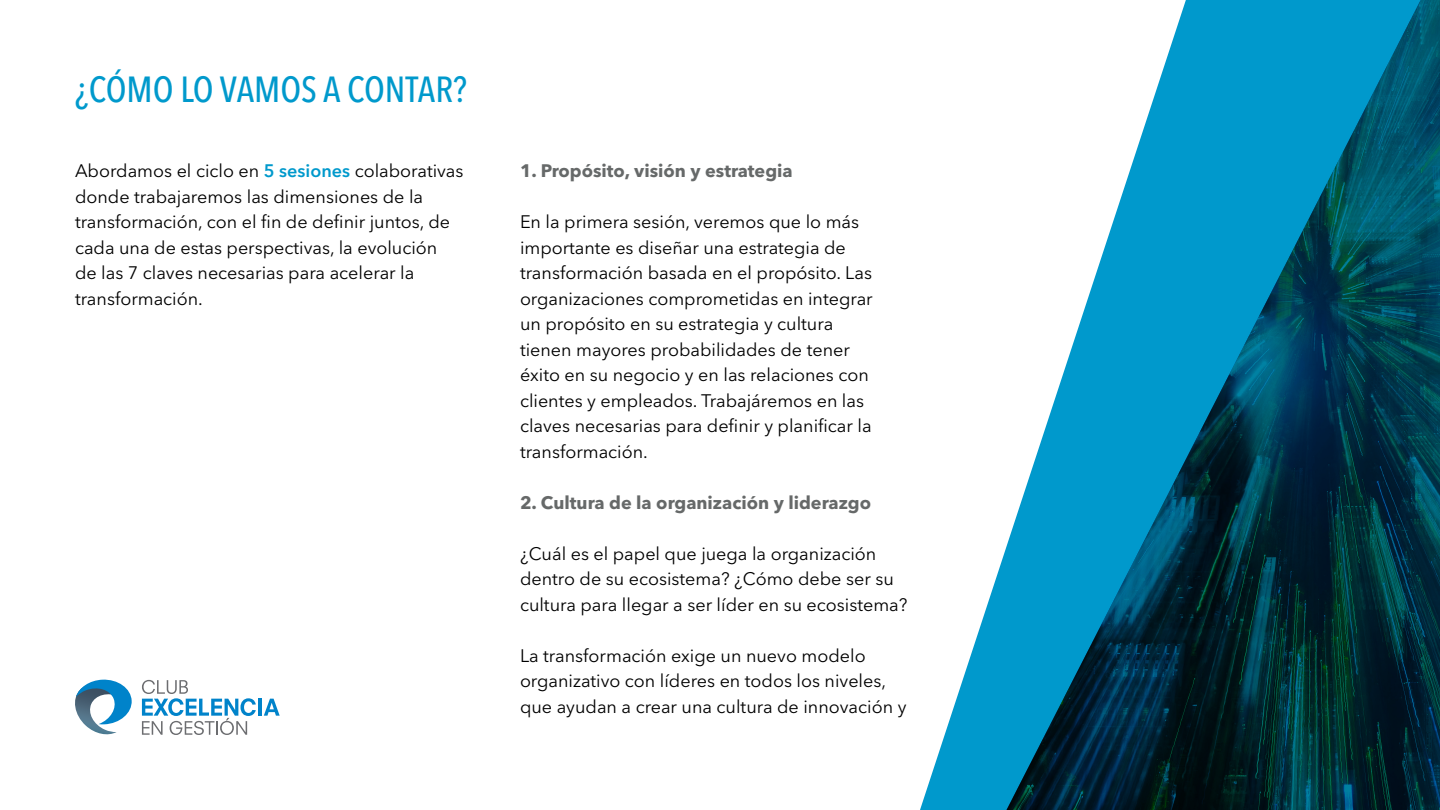
<style>
.page{position:relative;width:1440px;height:810px;background:#fff}
.page>*{position:absolute;margin:0;border:0;box-sizing:border-box;transform-origin:0 0}
.t1{font:500 condensed 36px "Avenir Next LT Pro";color:#09c}
.t2{font:18px/25.5px "Avenir Next LT Pro";color:#000}
.t3{font:700 18px "Avenir Next LT Pro";color:#666969}
.s1{font-weight:600;color:#09c}
</style>
<div class="page">
<svg style="left:920px;top:0;width:520px;height:810px"></svg>
<svg style="left:75px;top:680px;width:57px;height:55px"></svg>
<svg style="left:142px;top:680px;width:114px;height:55px"></svg>
<hr style="left:259px;top:699px;width:3px;height:17px;background:#0083ca">
<svg style="left:264px;top:699px;width:16px;height:17px"></svg>
<h1 class="t1" style="left:75px;top:68px;width:393px">¿CÓMO LO VAMOS A CONTAR?</h1>
<p class="t2" style="left:75px;top:158px;width:390px">Abordamos el ciclo en <span class="s1">5 sesiones</span> colaborativas donde trabajaremos las dimensiones de la transformación, con el fin de definir juntos, de cada una de estas perspectivas, la evolución de las 7 claves necesarias para acelerar la transformación.</p>
<p class="t3" style="left:520px;top:160px;width:274px">1. Propósito, visión y estrategia</p>
<p class="t2" style="left:520px;top:209px;width:354px">En la primera sesión, veremos que lo más importante es diseñar una estrategia de transformación basada en el propósito. Las organizaciones comprometidas en integrar un propósito en su estrategia y cultura tienen mayores probabilidades de tener éxito en su negocio y en las relaciones con clientes y empleados. Trabajáremos en las claves necesarias para definir y planificar la transformación.</p>
<p class="t3" style="left:520px;top:491px;width:353px">2. Cultura de la organización y liderazgo</p>
<p class="t2" style="left:520px;top:540px;width:389px">¿Cuál es el papel que juega la organización dentro de su ecosistema? ¿Cómo debe ser su cultura para llegar a ser líder en su ecosistema?</p>
<p class="t2" style="left:520px;top:642px;width:388px">La transformación exige un nuevo modelo organizativo con líderes en todos los niveles, que ayudan a crear una cultura de innovación y</p>
</div>
